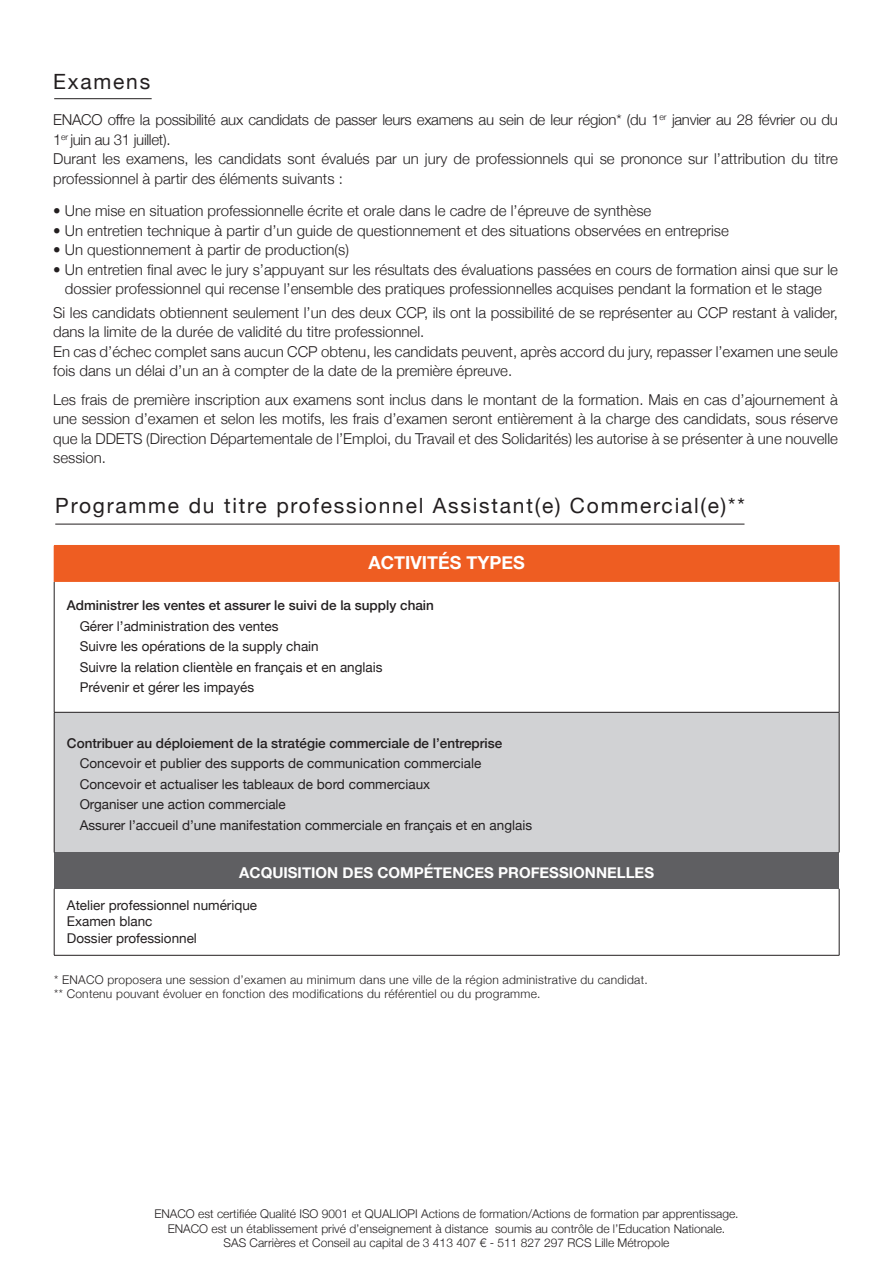
<style>
.page{position:relative;width:893px;height:1263px;background:#fff}
.page>*{position:absolute;margin:0;border:0;box-sizing:border-box;transform-origin:0 0}
.t1{font:21px "Helvetica Neue";letter-spacing:.085em;color:#231f20}
.t2{font:700 18px "Helvetica Neue";color:#fff}
.t3{font:300 15px/19.5px "Helvetica Neue";color:#231f20}
.t4{font:300 15px/19.5px "Helvetica Neue";letter-spacing:-.02em;color:#231f20}
.t5{font:700 15px "Helvetica Neue";color:#fff}
.t6{font:13.5px "Helvetica Neue";color:#231f20}
.t7{font:500 13.5px "Helvetica Neue";color:#231f20}
.t8{font:300 12px/14.4px "Helvetica Neue";color:#231f20;text-align:center}
.t9{font:300 12px "Helvetica Neue";letter-spacing:.02em;color:#231f20}
</style>
<div class="page">
<div style="left:54px;top:545px;width:785px;height:36px;background:#ee5d22"></div>
<div style="left:54px;top:712px;width:785px;height:140px;background:#d1d2d4"></div>
<div style="left:54px;top:852px;width:785px;height:37px;background:#5f5f62"></div>
<hr style="left:54px;top:582px;width:1px;height:130px;background:#231f20">
<hr style="left:839px;top:582px;width:1px;height:130px;background:#231f20">
<hr style="left:54px;top:712px;width:785px;height:1px;background:#231f20">
<hr style="left:54px;top:712px;width:1px;height:140px;background:#231f20">
<hr style="left:839px;top:712px;width:1px;height:140px;background:#231f20">
<hr style="left:54px;top:889px;width:1px;height:66px;background:#231f20">
<hr style="left:839px;top:889px;width:1px;height:66px;background:#231f20">
<hr style="left:54px;top:955px;width:785px;height:1px;background:#231f20">
<hr style="left:839px;top:546px;width:1px;height:35px;background:#ee5d22">
<hr style="left:54px;top:581px;width:785px;height:1px;background:#ee5d22">
<hr style="left:55px;top:524px;width:689px;height:1px;background:#231f20">
<hr style="left:54px;top:98px;width:98px;height:1px;background:#231f20">
<p class="t1" style="left:53px;top:66px;width:99px">Examens</p>
<p class="t4" style="left:53px;top:109px;width:786px">ENACO offre la possibilité aux candidats de passer leurs examens au sein de leur région* (du 1<sup>er</sup> janvier au 28 février ou du<br>1<sup>er</sup> juin au 31 juillet).</p>
<p class="t3" style="left:53px;top:148px;width:786px">Durant les examens, les candidats sont évalués par un jury de professionnels qui se prononce sur l’attribution du titre professionnel à partir des éléments suivants :</p>
<p class="t3" style="left:53px;top:200px;width:600px">• Une mise en situation professionnelle écrite et orale dans le cadre de l’épreuve de synthèse</p>
<p class="t3" style="left:53px;top:219px;width:677px">• Un entretien technique à partir d’un guide de questionnement et des situations observées en entreprise</p>
<p class="t3" style="left:53px;top:239px;width:297px">• Un questionnement à partir de production(s)</p>
<p class="t3" style="left:53px;top:258px;width:786px;text-align:center">• Un entretien final avec le jury s’appuyant sur les résultats des évaluations passées en cours de formation ainsi que sur le dossier professionnel qui recense l’ensemble des pratiques professionnelles acquises pendant la formation et le stage</p>
<p class="t3" style="left:53px;top:302px;width:786px">Si les candidats obtiennent seulement l’un des deux CCP, ils ont la possibilité de se représenter au CCP restant à valider, dans la limite de la durée de validité du titre professionnel.</p>
<p class="t3" style="left:53px;top:341px;width:786px">En cas d’échec complet sans aucun CCP obtenu, les candidats peuvent, après accord du jury, repasser l’examen une seule fois dans un délai d’un an à compter de la date de la première épreuve.</p>
<p class="t3" style="left:53px;top:389px;width:786px;text-align:justify">Les frais de première inscription aux examens sont inclus dans le montant de la formation. Mais en cas d’ajournement à une session d’examen et selon les motifs, les frais d’examen seront entièrement à la charge des candidats, sous réserve que la DDETS (Direction Départementale de l’Emploi, du Travail et des Solidarités) les autorise à se présenter à une nouvelle session.</p>
<p class="t1" style="left:55px;top:490px;width:691px">Programme du titre professionnel Assistant(e) Commercial(e)**</p>
<p class="t2" style="left:368px;top:548px;width:158px">ACTIVITÉS TYPES</p>
<p class="t7" style="left:67px;top:595px;width:368px">Administrer les ventes et assurer le suivi de la supply chain</p>
<p class="t6" style="left:80px;top:616px;width:200px">Gérer l’administration des ventes</p>
<p class="t6" style="left:80px;top:637px;width:241px">Suivre les opérations de la supply chain</p>
<p class="t6" style="left:80px;top:657px;width:304px">Suivre la relation clientèle en français et en anglais</p>
<p class="t6" style="left:80px;top:678px;width:176px">Prévenir et gérer les impayés</p>
<p class="t7" style="left:67px;top:732px;width:437px">Contribuer au déploiement de la stratégie commerciale de l’entreprise</p>
<p class="t6" style="left:80px;top:754px;width:403px">Concevoir et publier des supports de communication commerciale</p>
<p class="t6" style="left:80px;top:774px;width:352px">Concevoir et actualiser les tableaux de bord commerciaux</p>
<p class="t6" style="left:80px;top:795px;width:208px">Organiser une action commerciale</p>
<p class="t6" style="left:80px;top:815px;width:454px">Assurer l’accueil d’une manifestation commerciale en français et en anglais</p>
<p class="t5" style="left:239px;top:861px;width:416px">ACQUISITION DES COMPÉTENCES PROFESSIONNELLES</p>
<p class="t6" style="left:67px;top:895px;width:192px">Atelier professionnel numérique</p>
<p class="t6" style="left:67px;top:912px;width:87px">Examen blanc</p>
<p class="t6" style="left:67px;top:928px;width:132px">Dossier professionnel</p>
<p class="t9" style="left:54px;top:970px;width:595px">* ENACO proposera une session d’examen au minimum dans une ville de la région administrative du candidat.</p>
<p class="t9" style="left:54px;top:984px;width:488px">** Contenu pouvant évoluer en fonction des modifications du référentiel ou du programme.</p>
<p class="t8" style="left:154px;top:1206px;width:586px">ENACO est certifiée Qualité ISO 9001 et QUALIOPI Actions de formation/Actions de formation par apprentissage.<br>ENACO est un établissement privé d’enseignement à distance soumis au contrôle de l’Education Nationale.<br>SAS Carrières et Conseil au capital de 3 413 407 € - 511 827 297 RCS Lille Métropole</p>
</div>
